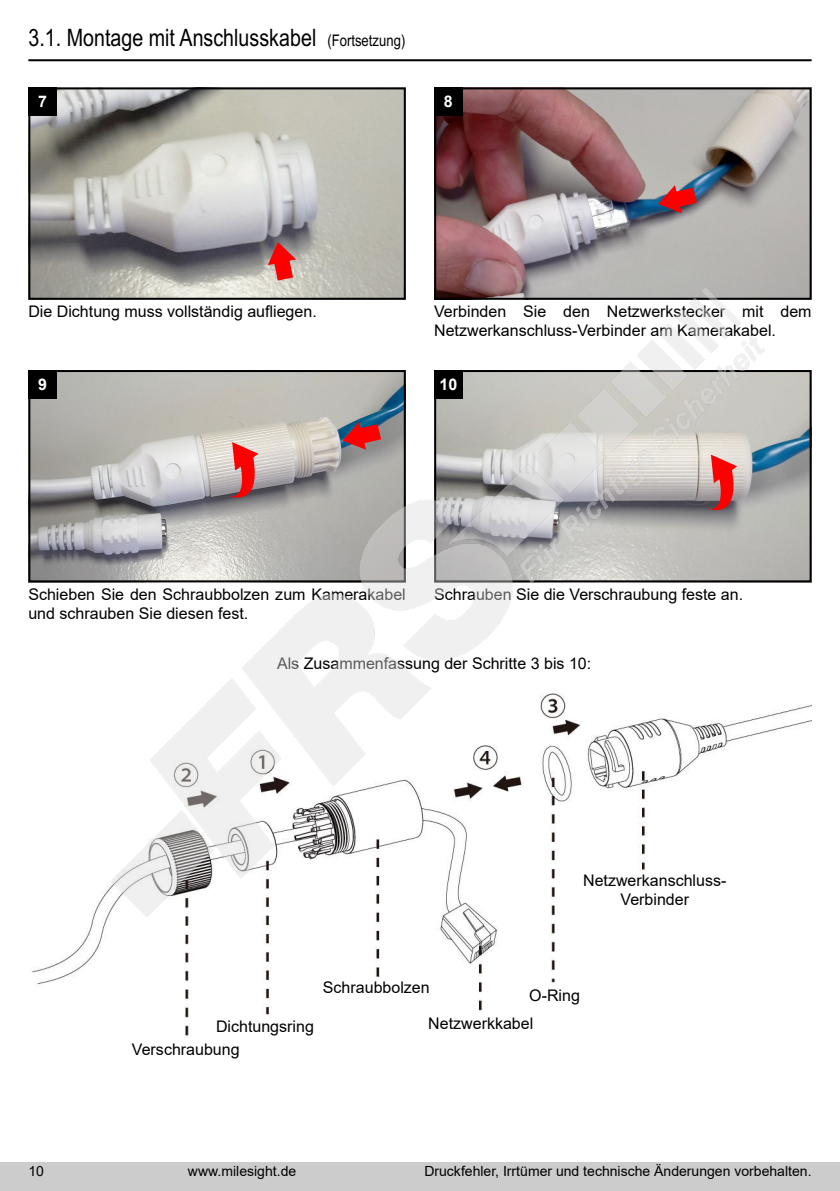
<style>
.page{position:relative;width:840px;height:1191px;background:#fff}
.page>*{position:absolute;margin:0;border:0;box-sizing:border-box;transform-origin:0 0}
.t1{font:24px "Arial Narrow";color:#000}
.t2{font:16px/19.2px "Arial";color:#000}
.t3{font:700 16px "Arial";color:#fff}
.t4{font:14px "Arial";color:#000}
.s1{font-size:16px}
</style>
<div class="page">
<div style="left:0;top:1162px;width:839px;height:29px;background:#ccc"></div>
<img style="left:28px;top:59px;width:784px;height:977px">
<h1 class="t1" style="left:28px;top:24px;width:378px">3.1. Montage mit Anschlusskabel <span class="s1">(Fortsetzung)</span></h1>
<p class="t3" style="left:38px;top:90px;width:10px">7</p>
<p class="t3" style="left:443px;top:90px;width:10px">8</p>
<p class="t2" style="left:28px;top:302px;width:290px">Die Dichtung muss vollständig aufliegen.</p>
<p class="t3" style="left:38px;top:373px;width:10px">9</p>
<p class="t2" style="left:434px;top:302px;width:378px">Verbinden Sie den Netzwerkstecker mit dem<br>Netzwerkanschluss-Verbinder am Kamerakabel.</p>
<p class="t3" style="left:439px;top:373px;width:19px">10</p>
<p class="t2" style="left:28px;top:584px;width:378px">Schieben Sie den Schraubbolzen zum Kamerakabel und schrauben Sie diesen fest.</p>
<p class="t2" style="left:434px;top:584px;width:310px">Schrauben Sie die Verschraubung feste an.</p>
<p class="t2" style="left:277px;top:653px;width:315px">Als Zusammenfassung der Schritte 3 bis 10:</p>
<p class="t2" style="left:583px;top:870px;width:145px;text-align:center">Netzwerkanschluss-<br>Verbinder</p>
<p class="t2" style="left:216px;top:1016px;width:99px">Dichtungsring</p>
<p class="t2" style="left:132px;top:1039px;width:109px">Verschraubung</p>
<p class="t2" style="left:323px;top:977px;width:108px">Schraubbolzen</p>
<p class="t2" style="left:529px;top:986px;width:52px">O-Ring</p>
<p class="t2" style="left:428px;top:1013px;width:106px">Netzwerkkabel</p>
<p class="t4" style="left:28px;top:1161px;width:17px">10</p>
<p class="t4" style="left:188px;top:1161px;width:110px">www.milesight.de</p>
<p class="t4" style="left:424px;top:1161px;width:388px">Druckfehler, Irrtümer und technische Änderungen vorbehalten.</p>
</div>
